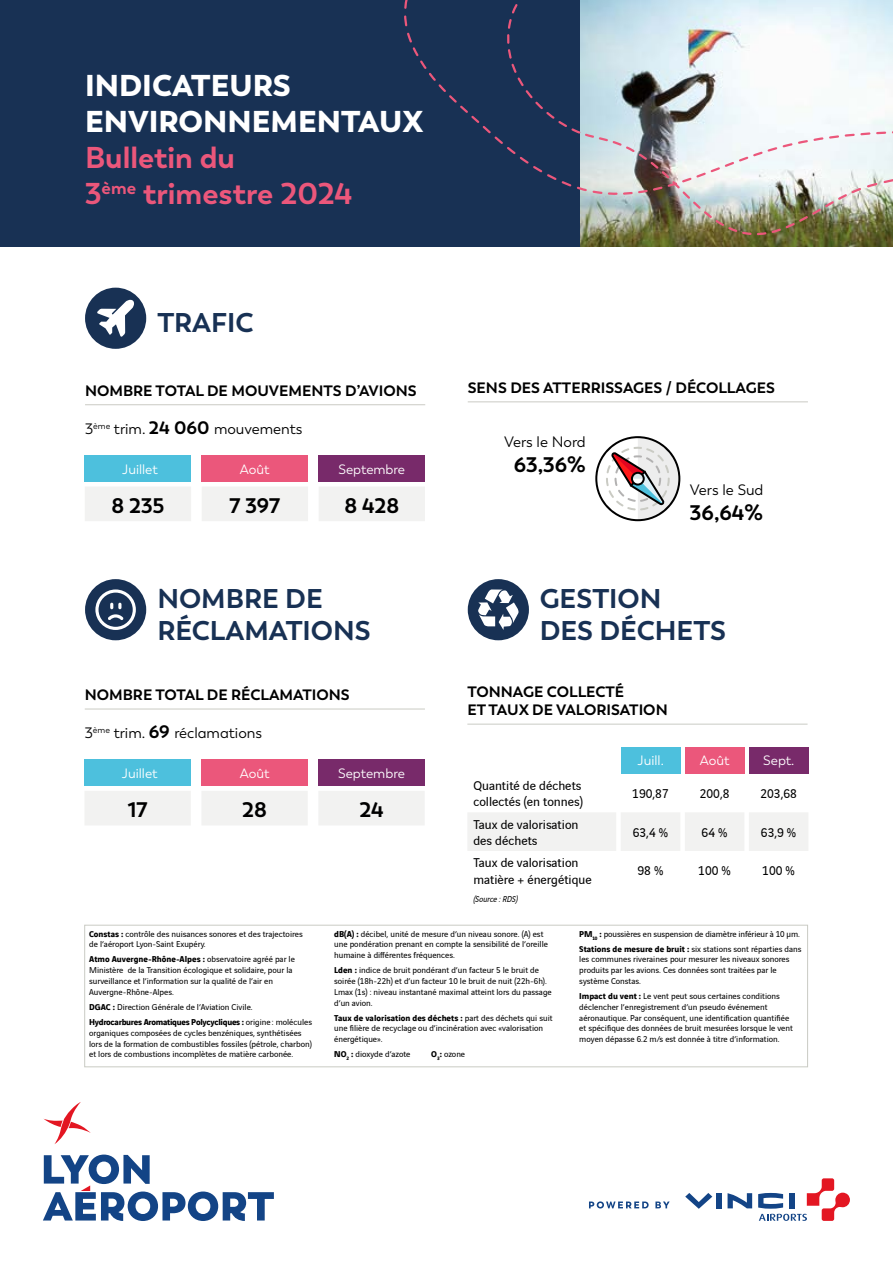
<style>
.page{position:relative;width:893px;height:1263px;background:#fff}
.page>*{position:absolute;margin:0;border:0;box-sizing:border-box;transform-origin:0 0}
.t1{font:900 30px/36px "Trenda";color:#fff}
.t2{font:700 30px/36px "Trenda";color:#eb577b}
.t3{font:700 27px/32.4px "Trenda";color:#183154}
.t4{font:700 21px "Trenda";color:#000}
.t5{font:700 15px/18px "Trenda";color:#000}
.t6{font:15px "Trenda";color:#000}
.t7{font:13.5px/16.2px "Vinci Sans";color:#000}
.t8{font:13.5px "Trenda";color:#fff}
.t9{font:9px/10.8px "Vinci Sans";color:#000}
.t10{font:italic 9px "Vinci Sans";color:#000}
.s1{font-weight:700;font-size:18px}
.s2{font-weight:700}
</style>
<div class="page">
<svg style="left:43px;top:1154px;width:231px;height:67px"></svg>
<svg style="left:43px;top:1102px;width:48px;height:42px"></svg>
<svg style="left:589px;top:1201px;width:60px;height:7px"></svg>
<svg style="left:655px;top:1201px;width:15px;height:7px"></svg>
<div style="left:716px;top:1193px;width:5px;height:15px;background:#134486"></div>
<svg style="left:727px;top:1193px;width:25px;height:15px"></svg>
<svg style="left:685px;top:1193px;width:27px;height:16px"></svg>
<svg style="left:758px;top:1178px;width:92px;height:43px"></svg>
<img style="left:579px;top:236px;width:314px;height:11px">
<div style="left:0;top:0;width:579px;height:247px;background:#183154"></div>
<hr style="left:468px;top:401px;width:340px;height:1px;background:#cacbc4">
<hr style="left:85px;top:404px;width:340px;height:1px;background:#cacbc4">
<hr style="left:85px;top:709px;width:340px;height:1px;background:#cacbc4">
<div style="left:85px;top:455px;width:106px;height:27px;background:#4dc0dd"></div>
<div style="left:202px;top:455px;width:106px;height:27px;background:#eb577b"></div>
<div style="left:319px;top:455px;width:106px;height:27px;background:#782a6a"></div>
<div style="left:85px;top:487px;width:340px;height:34px;background:#f2f2f1"></div>
<div style="left:84px;top:759px;width:107px;height:27px;background:#4dc0dd"></div>
<div style="left:201px;top:759px;width:107px;height:27px;background:#eb577b"></div>
<div style="left:318px;top:759px;width:107px;height:27px;background:#782a6a"></div>
<div style="left:85px;top:791px;width:339px;height:34px;background:#f2f2f1"></div>
<hr style="left:467px;top:724px;width:341px;height:1px;background:#cacbc4">
<div style="left:621px;top:747px;width:59px;height:27px;background:#4dc0dd"></div>
<div style="left:685px;top:747px;width:59px;height:27px;background:#eb577b"></div>
<div style="left:749px;top:747px;width:59px;height:27px;background:#782a6a"></div>
<div style="left:468px;top:813px;width:340px;height:38px;background:#f2f2f1"></div>
<div style="left:84px;top:925px;width:724px;height:142px;border:1px solid #cacbc4"></div>
<img style="left:579px;top:195px;width:314px;height:41px">
<svg style="left:404px;top:2px;width:1px;height:23px"></svg>
<svg style="left:405px;top:0;width:488px;height:195px"></svg>
<div style="left:85px;top:288px;width:61px;height:61px;background:#183154;border-radius:50%"></div>
<svg style="left:97px;top:300px;width:37px;height:37px"></svg>
<div style="left:468px;top:579px;width:61px;height:61px;background:#183154;border-radius:50%"></div>
<svg style="left:478px;top:589px;width:41px;height:41px"></svg>
<svg style="left:595px;top:436px;width:85px;height:85px"></svg>
<div style="left:85px;top:579px;width:61px;height:61px;background:#183154;border-radius:50%"></div>
<svg style="left:95px;top:589px;width:41px;height:41px"></svg>
<h1 class="t1" style="left:85px;top:68px;width:340px">INDICATEURS<br>ENVIRONNEMENTAUX</h1>
<h1 class="t2" style="left:85px;top:140px;width:269px">Bulletin du<br>3<sup>ème</sup> trimestre 2024</h1>
<h2 class="t3" style="left:157px;top:307px;width:98px">TRAFIC</h2>
<h3 class="t5" style="left:85px;top:382px;width:333px">NOMBRE TOTAL DE MOUVEMENTS D’AVIONS</h3>
<h3 class="t5" style="left:468px;top:379px;width:309px">SENS DES ATTERRISSAGES / DÉCOLLAGES</h3>
<h3 class="t6" style="left:85px;top:420px;width:219px">3<sup>ème</sup> trim. <span class="s1">24 060</span> mouvements</h3>
<h3 class="t8" style="left:122px;top:461px;width:37px">Juillet</h3>
<h3 class="t8" style="left:240px;top:461px;width:31px">Août</h3>
<h3 class="t8" style="left:338px;top:461px;width:68px">Septembre</h3>
<h3 class="t4" style="left:111px;top:492px;width:55px">8 235</h3>
<h3 class="t4" style="left:229px;top:492px;width:52px">7 397</h3>
<h3 class="t4" style="left:344px;top:492px;width:56px">8 428</h3>
<h2 class="t3" style="left:157px;top:582px;width:215px">NOMBRE DE<br>RÉCLAMATIONS</h2>
<h3 class="t5" style="left:85px;top:686px;width:267px">NOMBRE TOTAL DE RÉCLAMATIONS</h3>
<h3 class="t6" style="left:85px;top:724px;width:179px">3<sup>ème</sup> trim. <span class="s1">69</span> réclamations</h3>
<h3 class="t8" style="left:122px;top:765px;width:37px">Juillet</h3>
<h3 class="t8" style="left:240px;top:765px;width:31px">Août</h3>
<h3 class="t8" style="left:338px;top:765px;width:68px">Septembre</h3>
<h3 class="t4" style="left:128px;top:796px;width:21px">17</h3>
<h3 class="t4" style="left:242px;top:796px;width:26px">28</h3>
<h3 class="t4" style="left:359px;top:796px;width:26px">24</h3>
<h3 class="t6" style="left:504px;top:433px;width:83px">Vers le Nord</h3>
<h3 class="t4" style="left:514px;top:452px;width:74px">63,36%</h3>
<h3 class="t6" style="left:690px;top:481px;width:75px">Vers le Sud</h3>
<h3 class="t4" style="left:690px;top:500px;width:74px">36,64%</h3>
<h2 class="t3" style="left:540px;top:582px;width:188px">GESTION<br>DES DÉCHETS</h2>
<h3 class="t5" style="left:467px;top:683px;width:202px">TONNAGE COLLECTÉ<br>ET TAUX DE VALORISATION</h3>
<h3 class="t8" style="left:638px;top:753px;width:28px">Juill.</h3>
<h3 class="t8" style="left:700px;top:753px;width:31px">Août</h3>
<h3 class="t8" style="left:763px;top:753px;width:33px">Sept.</h3>
<h3 class="t7" style="left:473px;top:776px;width:111px">Quantité de déchets collectés (en tonnes)</h3>
<h3 class="t7" style="left:632px;top:784px;width:38px">190,87</h3>
<h3 class="t7" style="left:700px;top:784px;width:31px">200,8</h3>
<h3 class="t7" style="left:760px;top:784px;width:38px">203,68</h3>
<h3 class="t7" style="left:473px;top:815px;width:107px">Taux de valorisation des déchets</h3>
<h3 class="t7" style="left:633px;top:823px;width:37px">63,4 %</h3>
<h3 class="t7" style="left:702px;top:823px;width:28px">64 %</h3>
<h3 class="t7" style="left:761px;top:823px;width:37px">63,9 %</h3>
<h3 class="t7" style="left:473px;top:853px;width:120px">Taux de valorisation matière + énergétique</h3>
<h3 class="t7" style="left:637px;top:862px;width:28px">98 %</h3>
<h3 class="t7" style="left:698px;top:862px;width:34px">100 %</h3>
<h3 class="t7" style="left:762px;top:862px;width:34px">100 %</h3>
<p class="t10" style="left:473px;top:893px;width:46px">(Source : RDS)</p>
<p class="t9" style="left:89px;top:927px;width:215px"><span class="s2">Constas :</span> contrôle des nuisances sonores et des trajectoires de l’aéroport Lyon-Saint Exupéry.</p>
<p class="t9" style="left:89px;top:953px;width:207px"><span class="s2">Atmo Auvergne-Rhône-Alpes :</span> observatoire agréé par le Ministère de la Transition écologique et solidaire, pour la surveillance et l’information sur la qualité de l’air en Auvergne-Rhône-Alpes.</p>
<p class="t9" style="left:89px;top:998px;width:224px;line-height:15px"><span class="s2">DGAC :</span> Direction Générale de l’Aviation Civile.<br><span class="s2">Hydrocarbures Aromatiques Polycycliques :</span> origine : molécules</p>
<p class="t9" style="left:89px;top:1026px;width:224px">organiques composées de cycles benzéniques, synthétisées lors de la formation de combustibles fossiles (pétrole, charbon) et lors de combustions incomplètes de matière carbonée.</p>
<p class="t9" style="left:334px;top:927px;width:215px"><span class="s2">dB(A) :</span> décibel, unité de mesure d’un niveau sonore. (A) est une pondération prenant en compte la sensibilité de l’oreille humaine à différentes fréquences.</p>
<p class="t9" style="left:334px;top:964px;width:219px"><span class="s2">Lden :</span> indice de bruit pondérant d’un facteur 5 le bruit de soirée (18h-22h) et d’un facteur 10 le bruit de nuit (22h-6h).<br>Lmax (1s) : niveau instantané maximal atteint lors du passage d’un avion.</p>
<p class="t9" style="left:334px;top:1011px;width:220px"><span class="s2">Taux de valorisation des déchets :</span> part des déchets qui suit une filière de recyclage ou d’incinération avec «valorisation énergétique».</p>
<p class="t9" style="left:334px;top:1048px;width:78px"><span class="s2">NO</span><sub>2</sub> <span class="s2">:</span> dioxyde d’azote</p>
<p class="t9" style="left:431px;top:1048px;width:35px"><span class="s2">O</span><sub>3</sub><span class="s2">:</span> ozone</p>
<p class="t9" style="left:579px;top:925px;width:224px;line-height:15px"><span class="s2">PM</span><sub>10</sub> <span class="s2">:</span> poussières en suspension de diamètre inférieur à 10 μm.<br><span class="s2">Stations de mesure de bruit :</span> six stations sont réparties dans</p>
<p class="t9" style="left:579px;top:953px;width:212px">les communes riveraines pour mesurer les niveaux sonores produits par les avions. Ces données sont traitées par le système Constas.</p>
<p class="t9" style="left:579px;top:990px;width:215px"><span class="s2">Impact du vent :</span> Le vent peut sous certaines conditions déclencher l’enregistrement d’un pseudo événement aéronautique. Par conséquent, une identification quantifiée et spécifique des données de bruit mesurées lorsque le vent moyen dépasse 6.2 m/s est donnée à titre d’information.</p>
</div>
